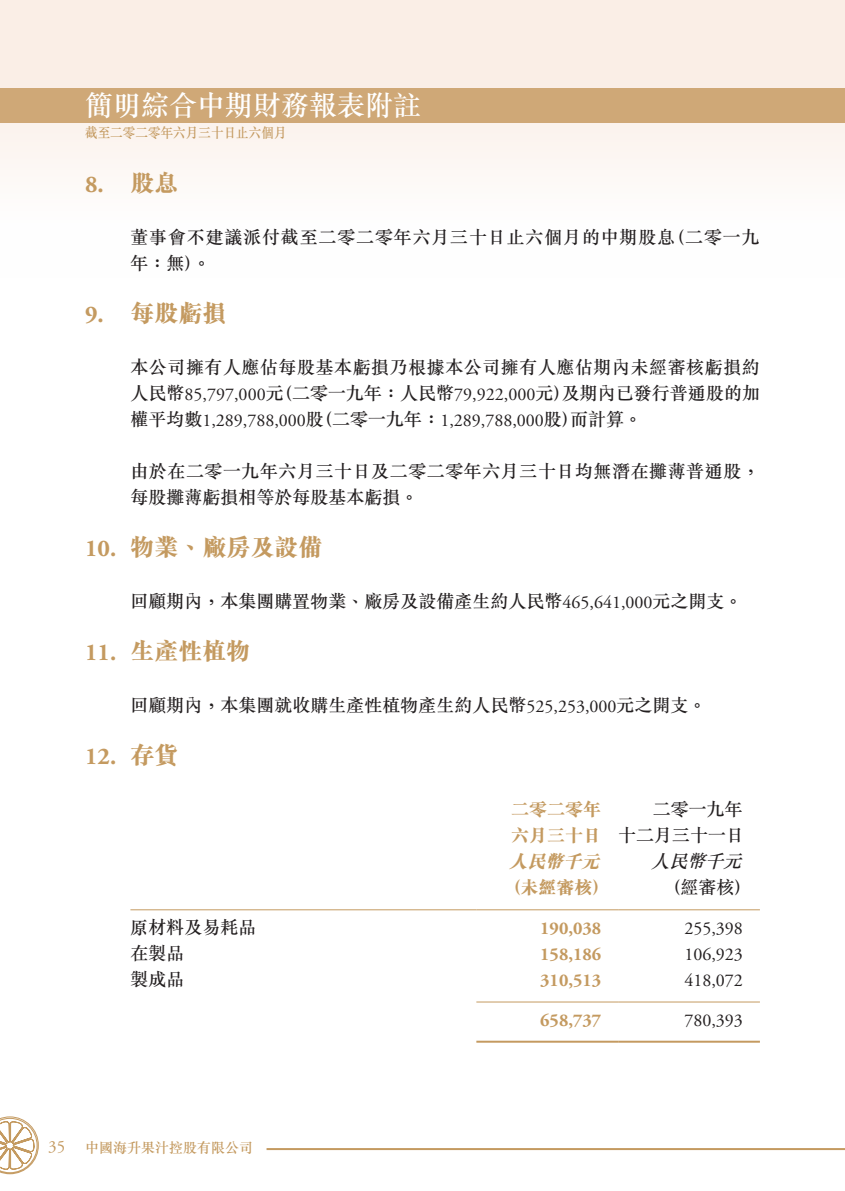
<style>
.page{position:relative;width:845px;height:1191px;background:#fff}
.page>*{position:absolute;margin:0;border:0;box-sizing:border-box;transform-origin:0 0}
.t1{font:500 28px "M Sung HK";color:#fff}
.t2{font:800 24px "M Sung HK";color:#c49a60}
.t3{font:700 24px "Adobe Garamond Pro";color:#c49a60}
.t4{font:500 18px/26px "M Sung HK";letter-spacing:.03em;color:#231f20}
.t5{font:18px "Adobe Garamond Pro";color:#231f20}
.t6{font:500 18px/26px "M Sung HK";color:#231f20;text-align:right}
.t7{font:700 18px "Adobe Garamond Pro";color:#c49a60}
.t8{font:800 18px/26px "M Sung HK";color:#c49a60}
.t9{font:italic 500 18px "M Sung HK";color:#231f20}
.t10{font:italic 800 18px "M Sung HK";color:#c49a60}
.t11{font:17px "Adobe Garamond Pro";color:#c49a60}
.t12{font:500 14px "M Sung HK";color:#c49a60;scale:.9 1}
.t13{font:500 14px "M Sung HK";color:#c49a60}
.s1{font-family:"M Sung HK";font-weight:500}
.s2{font-family:"Adobe Garamond Pro";font-weight:400}
</style>
<div class="page">
<div style="left:0;top:0;width:845px;height:278px;background:#fcf6f2"></div>
<div style="left:0;top:88px;width:845px;height:34px;background:#cfa877"></div>
<hr style="left:266px;top:1148px;width:579px;height:2px;background:#c49a60">
<svg style="left:0;top:1116px;width:39px;height:59px"></svg>
<hr style="left:130px;top:909px;width:346px;height:1px;background:#c49a60">
<hr style="left:476px;top:909px;width:142px;height:1px;background:#c49a60">
<hr style="left:618px;top:909px;width:142px;height:1px;background:#c49a60">
<hr style="left:476px;top:1001px;width:142px;height:1px;background:#c49a60">
<hr style="left:618px;top:1001px;width:142px;height:1px;background:#c49a60">
<hr style="left:476px;top:1040px;width:142px;height:2px;background:#c49a60">
<hr style="left:618px;top:1040px;width:142px;height:2px;background:#c49a60">
<h1 class="t1" style="left:85px;top:86px;width:337px">簡明綜合中期財務報表附註</h1>
<p class="t12" style="left:85px;top:123px;width:226px">截至二零二零年六月三十日止六個月</p>
<h2 class="t2" style="left:130px;top:166px;width:49px">股息</h2>
<h2 class="t3" style="left:85px;top:170px;width:20px">8.</h2>
<h2 class="t3" style="left:85px;top:300px;width:20px">9.</h2>
<h2 class="t3" style="left:85px;top:534px;width:33px">10.</h2>
<h2 class="t3" style="left:85px;top:638px;width:33px">11.</h2>
<h2 class="t3" style="left:85px;top:742px;width:33px">12.</h2>
<p class="t4" style="left:130px;top:223px;width:546px">董事會不建議派付截至二零二零年六月三十日止六個月的中期股息年：無。(</p>
<h2 class="t2" style="left:130px;top:296px;width:97px">每股虧損</h2>
<p class="t4" style="left:668px;top:223px;width:93px">（二零一九</p>
<p class="t4" style="left:130px;top:353px;width:631px;text-align:right">本公司擁有人應佔每股基本虧損乃根據本公司擁有人應佔期內未經審核虧損約及期內已發行普通股的加</p>
<p class="t5" style="left:130px;top:383px;width:441px"><span class="s1">人民幣</span>85,797,000 <span class="s1">（元二零一九年：人民幣</span>79,922,000<span class="s1">元）</span></p>
<p class="t4" style="left:570px;top:405px;width:73px">而計算。</p>
<p class="t5" style="left:130px;top:409px;width:449px"><span class="s1">權平均數</span>1,289,788,000 <span class="s1">（股二零一九年：</span>1,289,788,000<span class="s1">股）</span></p>
<p class="t4" style="left:130px;top:457px;width:631px">由於在二零一九年六月三十日及二零二零年六月三十日均無潛在攤薄普通股，每股攤薄虧損相等於每股基本虧損。</p>
<h2 class="t2" style="left:130px;top:530px;width:194px">物業、廠房及設備</h2>
<p class="t6" style="left:130px;top:587px;width:613px">回顧期內，本集團購置物業、廠房及設備產生約人民幣<span class="s2">465,641,000</span>元之開支。</p>
<h2 class="t2" style="left:130px;top:634px;width:121px">生產性植物</h2>
<p class="t6" style="left:130px;top:691px;width:577px">回顧期內，本集團就收購生產性植物產生約人民幣<span class="s2">525,253,000</span>元之開支。</p>
<h2 class="t2" style="left:130px;top:738px;width:49px">存貨</h2>
<p class="t8" style="left:511px;top:795px;width:92px">二零二零年六月三十日</p>
<p class="t6" style="left:618px;top:795px;width:127px">二零一九年<br>十二月三十一日</p>
<p class="t9" style="left:651px;top:848px;width:98px">人民幣千元</p>
<p class="t10" style="left:509px;top:848px;width:98px">人民幣千元</p>
<p class="t8" style="left:504px;top:873px;width:106px">（未經審核）</p>
<p class="t4" style="left:664px;top:873px;width:88px">（經審核(</p>
<p class="t6" style="left:130px;top:914px;width:127px">原材料及易耗品</p>
<p class="t7" style="left:540px;top:918px;width:62px">190,038</p>
<p class="t5" style="left:684px;top:917px;width:60px">255,398</p>
<p class="t4" style="left:130px;top:940px;width:55px">在製品</p>
<p class="t7" style="left:540px;top:943px;width:62px">158,186</p>
<p class="t5" style="left:684px;top:943px;width:60px">106,923</p>
<p class="t4" style="left:130px;top:966px;width:55px">製成品</p>
<p class="t7" style="left:540px;top:969px;width:62px">310,513</p>
<p class="t5" style="left:684px;top:969px;width:60px">418,072</p>
<p class="t7" style="left:540px;top:1010px;width:62px">658,737</p>
<p class="t5" style="left:684px;top:1009px;width:60px">780,393</p>
<p class="t11" style="left:48px;top:1136px;width:19px">35</p>
<p class="t13" style="left:85px;top:1137px;width:169px">中國海升果汁控股有限公司</p>
</div>
